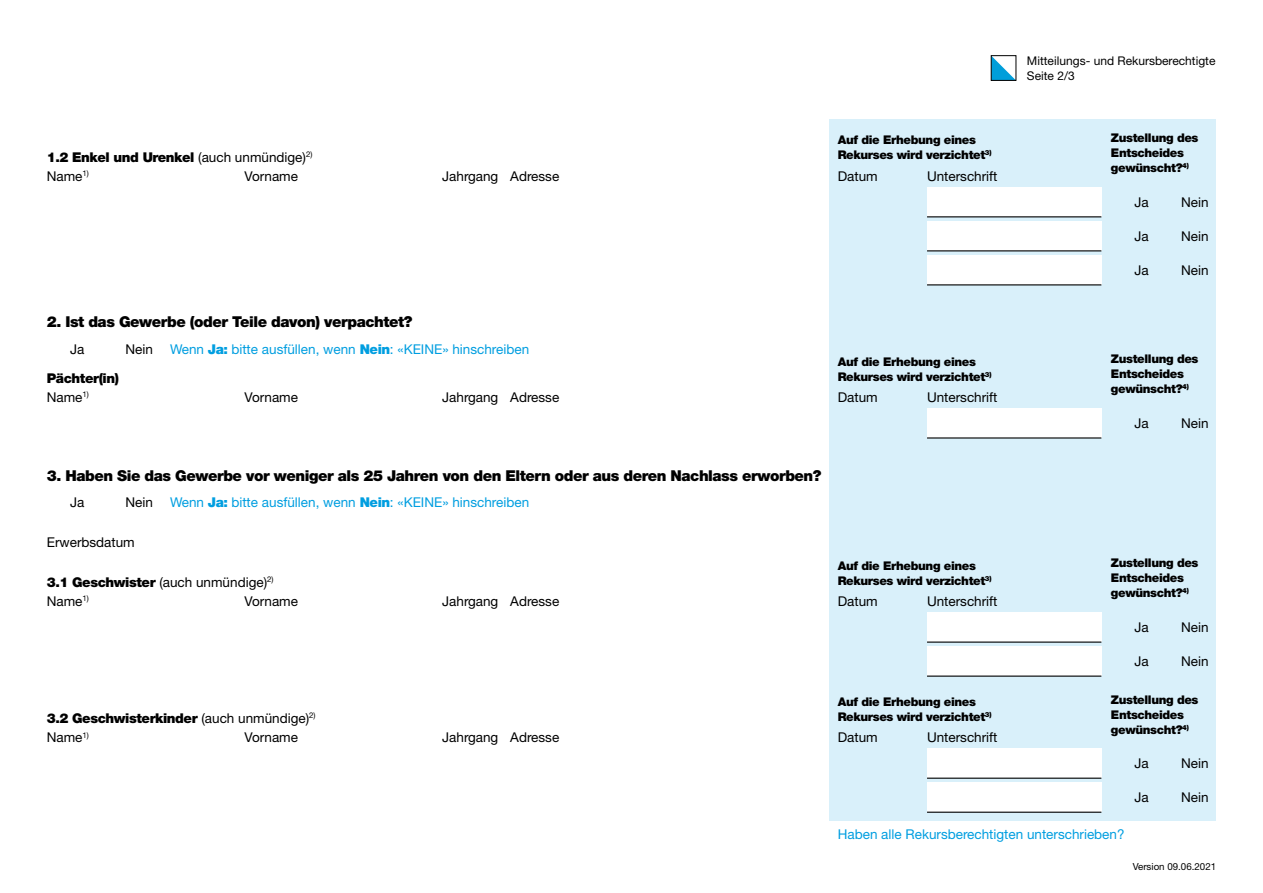
<style>
.page{position:relative;width:1263px;height:893px;background:#fff}
.page>*{position:absolute;margin:0;border:0;box-sizing:border-box;transform-origin:0 0}
.Kanton_Zürich_Formulare_Titel_9_ohne_Ras{font:900 15px "Helvetica Neue LT Pro";letter-spacing:-.03em;color:#000}
.Kanton_Zürich_Formulare_Label_oberhalb{font:13.5px "Helvetica Neue LT Pro";color:#000}
.Kanton_Zürich_Formulare_Hinweis_blau{font:13.5px "Helvetica Neue LT Pro";color:#009ee0}
.Kanton_Zürich_Formulare_Titel_8_ohne_Ras{font:900 13.5px "Helvetica Neue LT Pro";letter-spacing:-.03em;color:#000}
.Kanton_Zürich_Formulare_Texteingabe{font:13.5px "Helvetica Neue LT Pro";color:#000}
.Kanton_Zürich_Formulare_Titel_8_ohne_Ras-2{font:13.5px "Helvetica Neue LT Pro";color:#000}
.Kanton_Zürich_Formulare_Label_oberhalb-2{font:900 12px/15px "Helvetica Neue LT Pro";letter-spacing:-.03em;color:#000}
.t1{font:12px/15px "Helvetica Neue LT Pro";color:#000}
.t2{font:9.75px "Helvetica Neue LT Pro";color:#000}
.s1{font-weight:400}
.s2{font-weight:900}
</style>
<div class="page">
<svg style="left:993px;top:57px;width:21px;height:22px"></svg>
<div style="left:991px;top:55px;width:25px;height:26px;border:1px solid #000"></div>
<div style="left:829px;top:119px;width:387px;height:702px;background:#d9f0fa"></div>
<div style="left:927px;top:187px;width:174px;height:30px;background:#fff"></div>
<hr style="left:927px;top:216px;width:174px;height:1px;background:#000">
<div style="left:927px;top:221px;width:174px;height:30px;background:#fff"></div>
<hr style="left:927px;top:250px;width:174px;height:1px;background:#000">
<div style="left:927px;top:255px;width:174px;height:30px;background:#fff"></div>
<hr style="left:927px;top:284px;width:174px;height:1px;background:#000">
<div style="left:927px;top:408px;width:174px;height:30px;background:#fff"></div>
<hr style="left:927px;top:437px;width:174px;height:2px;background:#000">
<div style="left:927px;top:612px;width:174px;height:30px;background:#fff"></div>
<hr style="left:927px;top:641px;width:174px;height:2px;background:#000">
<div style="left:927px;top:646px;width:174px;height:30px;background:#fff"></div>
<hr style="left:927px;top:676px;width:174px;height:1px;background:#000">
<div style="left:927px;top:748px;width:174px;height:30px;background:#fff"></div>
<hr style="left:927px;top:778px;width:174px;height:1px;background:#000">
<div style="left:927px;top:782px;width:174px;height:30px;background:#fff"></div>
<hr style="left:927px;top:812px;width:174px;height:1px;background:#000">
<h3 class="Kanton_Zürich_Formulare_Titel_8_ohne_Ras" style="left:47px;top:149px;width:267px">1.2 Enkel und Urenkel <span class="s1">(auch unmündige)</span><sup>2)</sup></h3>
<p class="Kanton_Zürich_Formulare_Label_oberhalb-2" style="left:838px;top:133px;width:140px">Auf die Erhebung eines</p>
<p class="Kanton_Zürich_Formulare_Label_oberhalb-2" style="left:838px;top:148px;width:155px">Rekurses wird verzichtet<sup>3)</sup></p>
<p class="Kanton_Zürich_Formulare_Label_oberhalb" style="left:47px;top:168px;width:44px">Name<sup>1)</sup></p>
<p class="Kanton_Zürich_Formulare_Label_oberhalb" style="left:244px;top:168px;width:55px">Vorname</p>
<p class="Kanton_Zürich_Formulare_Label_oberhalb" style="left:442px;top:168px;width:58px">Jahrgang</p>
<p class="Kanton_Zürich_Formulare_Label_oberhalb" style="left:510px;top:168px;width:51px">Adresse</p>
<p class="Kanton_Zürich_Formulare_Label_oberhalb" style="left:838px;top:168px;width:42px">Datum</p>
<p class="Kanton_Zürich_Formulare_Label_oberhalb" style="left:927px;top:168px;width:72px">Unterschrift</p>
<h2 class="Kanton_Zürich_Formulare_Titel_9_ohne_Ras" style="left:47px;top:313px;width:367px">2. Ist das Gewerbe (oder Teile davon) verpachtet?</h2>
<p class="Kanton_Zürich_Formulare_Texteingabe" style="left:70px;top:340px;width:16px">Ja</p>
<p class="Kanton_Zürich_Formulare_Texteingabe" style="left:125px;top:340px;width:29px">Nein</p>
<p class="Kanton_Zürich_Formulare_Hinweis_blau" style="left:170px;top:340px;width:361px">Wenn <span class="s2">Ja:</span> bitte ausfüllen, wenn <span class="s2">Nein</span>: «KEINE» hinschreiben</p>
<p class="Kanton_Zürich_Formulare_Label_oberhalb" style="left:47px;top:389px;width:44px">Name<sup>1)</sup></p>
<p class="Kanton_Zürich_Formulare_Label_oberhalb" style="left:244px;top:389px;width:55px">Vorname</p>
<p class="Kanton_Zürich_Formulare_Label_oberhalb" style="left:442px;top:389px;width:58px">Jahrgang</p>
<p class="Kanton_Zürich_Formulare_Label_oberhalb" style="left:510px;top:389px;width:51px">Adresse</p>
<p class="Kanton_Zürich_Formulare_Label_oberhalb" style="left:838px;top:389px;width:42px">Datum</p>
<p class="Kanton_Zürich_Formulare_Label_oberhalb" style="left:927px;top:389px;width:72px">Unterschrift</p>
<p class="Kanton_Zürich_Formulare_Label_oberhalb-2" style="left:838px;top:354px;width:140px">Auf die Erhebung eines</p>
<p class="Kanton_Zürich_Formulare_Label_oberhalb-2" style="left:838px;top:369px;width:155px">Rekurses wird verzichtet<sup>3)</sup></p>
<h3 class="Kanton_Zürich_Formulare_Titel_8_ohne_Ras" style="left:47px;top:370px;width:74px">Pächter(in)</h3>
<h2 class="Kanton_Zürich_Formulare_Titel_9_ohne_Ras" style="left:47px;top:466px;width:776px">3. Haben Sie das Gewerbe vor weniger als 25 Jahren von den Eltern oder aus deren Nachlass erworben?</h2>
<p class="Kanton_Zürich_Formulare_Texteingabe" style="left:70px;top:493px;width:16px">Ja</p>
<p class="Kanton_Zürich_Formulare_Texteingabe" style="left:125px;top:493px;width:29px">Nein</p>
<p class="Kanton_Zürich_Formulare_Hinweis_blau" style="left:170px;top:493px;width:361px">Wenn <span class="s2">Ja:</span> bitte ausfüllen, wenn <span class="s2">Nein</span>: «KEINE» hinschreiben</p>
<p class="Kanton_Zürich_Formulare_Texteingabe" style="left:47px;top:534px;width:90px">Erwerbsdatum</p>
<h3 class="Kanton_Zürich_Formulare_Titel_8_ohne_Ras-2" style="left:47px;top:574px;width:228px"><span class="s2">3.1 Geschwister</span> (auch unmündige)<sup>2)</sup></h3>
<p class="Kanton_Zürich_Formulare_Label_oberhalb-2" style="left:838px;top:558px;width:140px">Auf die Erhebung eines</p>
<p class="Kanton_Zürich_Formulare_Label_oberhalb-2" style="left:838px;top:573px;width:155px">Rekurses wird verzichtet<sup>3)</sup></p>
<p class="Kanton_Zürich_Formulare_Label_oberhalb" style="left:47px;top:593px;width:44px">Name<sup>1)</sup></p>
<p class="Kanton_Zürich_Formulare_Label_oberhalb" style="left:244px;top:593px;width:55px">Vorname</p>
<p class="Kanton_Zürich_Formulare_Label_oberhalb" style="left:442px;top:593px;width:58px">Jahrgang</p>
<p class="Kanton_Zürich_Formulare_Label_oberhalb" style="left:510px;top:593px;width:51px">Adresse</p>
<p class="Kanton_Zürich_Formulare_Label_oberhalb" style="left:838px;top:593px;width:42px">Datum</p>
<p class="Kanton_Zürich_Formulare_Label_oberhalb" style="left:927px;top:593px;width:72px">Unterschrift</p>
<h3 class="Kanton_Zürich_Formulare_Titel_8_ohne_Ras" style="left:47px;top:710px;width:270px">3.2 Geschwisterkinder <span class="s1">(auch unmündige)</span><sup>2)</sup></h3>
<p class="Kanton_Zürich_Formulare_Label_oberhalb-2" style="left:838px;top:694px;width:140px">Auf die Erhebung eines</p>
<p class="Kanton_Zürich_Formulare_Label_oberhalb-2" style="left:838px;top:709px;width:155px">Rekurses wird verzichtet<sup>3)</sup></p>
<p class="Kanton_Zürich_Formulare_Label_oberhalb" style="left:47px;top:729px;width:44px">Name<sup>1)</sup></p>
<p class="Kanton_Zürich_Formulare_Label_oberhalb" style="left:244px;top:729px;width:55px">Vorname</p>
<p class="Kanton_Zürich_Formulare_Label_oberhalb" style="left:442px;top:729px;width:58px">Jahrgang</p>
<p class="Kanton_Zürich_Formulare_Label_oberhalb" style="left:510px;top:729px;width:51px">Adresse</p>
<p class="Kanton_Zürich_Formulare_Label_oberhalb" style="left:838px;top:729px;width:42px">Datum</p>
<p class="Kanton_Zürich_Formulare_Label_oberhalb" style="left:927px;top:729px;width:72px">Unterschrift</p>
<p class="t1" style="left:1027px;top:53px;width:190px">Mitteilungs- und Rekursberechtigte<br>Seite 2/3</p>
<p class="Kanton_Zürich_Formulare_Label_oberhalb-2" style="left:1111px;top:130px;width:89px">Zustellung des<br>Entscheides</p>
<p class="Kanton_Zürich_Formulare_Label_oberhalb-2" style="left:1111px;top:160px;width:79px">gewünscht?<sup>4)</sup></p>
<p class="Kanton_Zürich_Formulare_Texteingabe" style="left:1134px;top:194px;width:16px">Ja</p>
<p class="Kanton_Zürich_Formulare_Texteingabe" style="left:1134px;top:228px;width:16px">Ja</p>
<p class="Kanton_Zürich_Formulare_Texteingabe" style="left:1134px;top:262px;width:16px">Ja</p>
<p class="Kanton_Zürich_Formulare_Texteingabe" style="left:1181px;top:194px;width:29px">Nein</p>
<p class="Kanton_Zürich_Formulare_Texteingabe" style="left:1181px;top:228px;width:29px">Nein</p>
<p class="Kanton_Zürich_Formulare_Texteingabe" style="left:1181px;top:262px;width:29px">Nein</p>
<p class="Kanton_Zürich_Formulare_Label_oberhalb-2" style="left:1111px;top:351px;width:89px">Zustellung des<br>Entscheides</p>
<p class="Kanton_Zürich_Formulare_Label_oberhalb-2" style="left:1111px;top:381px;width:79px">gewünscht?<sup>4)</sup></p>
<p class="Kanton_Zürich_Formulare_Texteingabe" style="left:1134px;top:415px;width:16px">Ja</p>
<p class="Kanton_Zürich_Formulare_Texteingabe" style="left:1181px;top:415px;width:29px">Nein</p>
<p class="Kanton_Zürich_Formulare_Label_oberhalb-2" style="left:1111px;top:556px;width:89px">Zustellung des<br>Entscheides</p>
<p class="Kanton_Zürich_Formulare_Label_oberhalb-2" style="left:1111px;top:586px;width:79px">gewünscht?<sup>4)</sup></p>
<p class="Kanton_Zürich_Formulare_Texteingabe" style="left:1134px;top:619px;width:16px">Ja</p>
<p class="Kanton_Zürich_Formulare_Texteingabe" style="left:1181px;top:619px;width:29px">Nein</p>
<p class="Kanton_Zürich_Formulare_Texteingabe" style="left:1134px;top:653px;width:16px">Ja</p>
<p class="Kanton_Zürich_Formulare_Texteingabe" style="left:1181px;top:653px;width:29px">Nein</p>
<p class="Kanton_Zürich_Formulare_Label_oberhalb-2" style="left:1111px;top:692px;width:89px">Zustellung des<br>Entscheides</p>
<p class="Kanton_Zürich_Formulare_Label_oberhalb-2" style="left:1111px;top:722px;width:79px">gewünscht?<sup>4)</sup></p>
<p class="Kanton_Zürich_Formulare_Texteingabe" style="left:1134px;top:755px;width:16px">Ja</p>
<p class="Kanton_Zürich_Formulare_Texteingabe" style="left:1181px;top:755px;width:29px">Nein</p>
<p class="Kanton_Zürich_Formulare_Texteingabe" style="left:1134px;top:789px;width:16px">Ja</p>
<p class="Kanton_Zürich_Formulare_Texteingabe" style="left:1181px;top:789px;width:29px">Nein</p>
<p class="Kanton_Zürich_Formulare_Hinweis_blau" style="left:838px;top:826px;width:288px">Haben alle Rekursberechtigten unterschrieben?</p>
<p class="t2" style="left:1133px;top:860px;width:85px">Version 09.06.2021</p>
</div>
